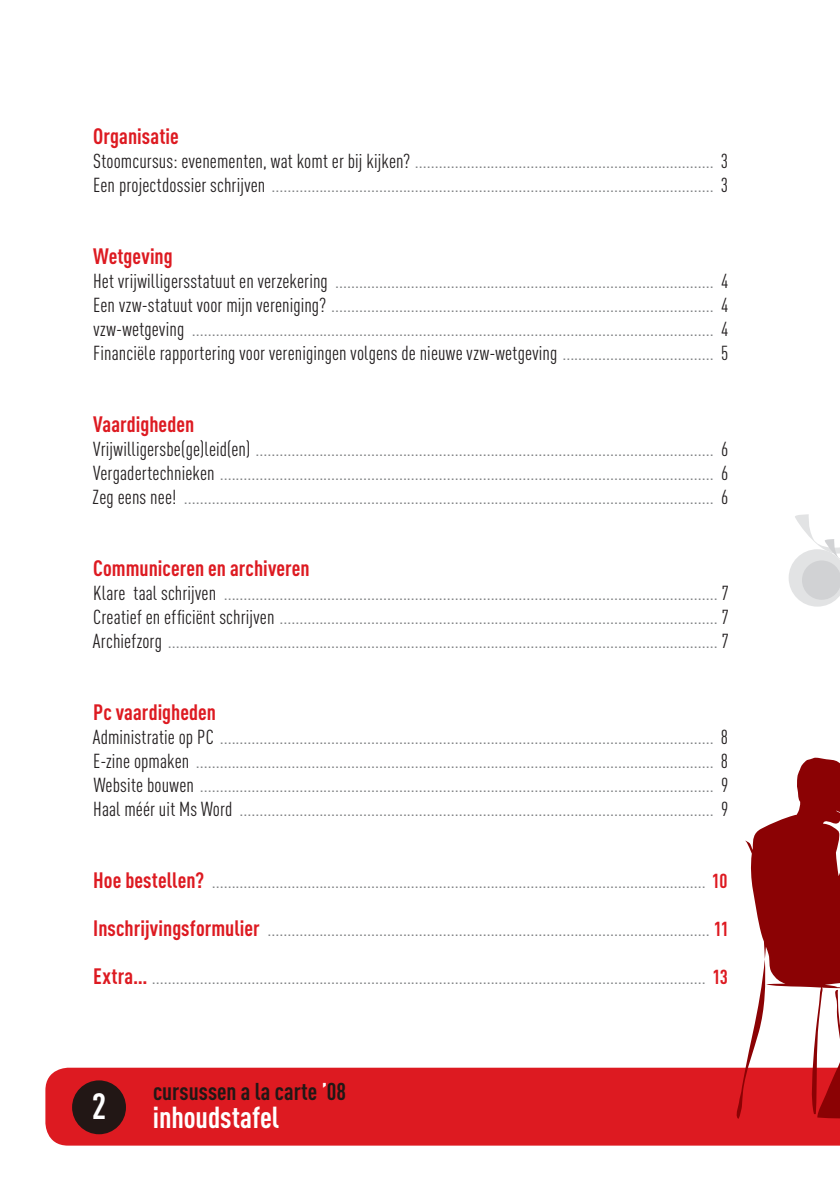
<style>
.page{position:relative;width:840px;height:1191px;background:#fff}
.page>*{position:absolute;margin:0;border:0;box-sizing:border-box;transform-origin:0 0}
.t1{font:700 36px "DIN Cond";color:#fff}
.t2{font:700 30px "DIN Cond";letter-spacing:-.005em;color:#fff}
.t3{font:700 24px "DIN Cond";color:#221715}
.t4{font:700 22px "DIN Cond";color:#dd1a21}
.t5{font:20px/24px "DIN Cond";letter-spacing:.005em;color:#808284;text-align:justify}
.s1{color:#231f20}
.s2{font-weight:700;font-size:22px;color:#dd1a21}
.s3{font-weight:700;color:#dd1a21}
.s4{color:#fff}
</style>
<div class="page">
<svg style="left:788px;top:514px;width:51px;height:92px"></svg>
<div style="left:45px;top:1067px;width:794px;height:78px;background:#dd1a21"></div>
<div style="left:72px;top:1080px;width:54px;height:54px;background:#221715;border-radius:50%"></div>
<svg style="left:735px;top:757px;width:104px;height:369px"></svg>
<p class="t4" style="left:93px;top:128px;width:87px">Organisatie</p>
<p class="t5" style="left:93px;top:151px;width:636px"><span class="s1">Stoomcursus: evenementen, wat komt er bij kijken?</span> ........................................................................... <span class="s1">3<br>Een projectdossier schrijven</span> ............................................................................................................... <span class="s1">3</span></p>
<p class="t4" style="left:93px;top:248px;width:81px">Wetgeving</p>
<p class="t5" style="left:93px;top:271px;width:636px"><span class="s1">Het vrijwilligersstatuut en verzekering</span> ............................................................................................... <span class="s1">4<br>Een vzw-statuut voor mijn vereniging?</span> ................................................................................................ <span class="s1">4 vzw-wetgeving</span> ................................................................................................................................... <span class="s1">4<br>Financiële rapportering voor verenigingen volgens de nieuwe vzw-wetgeving</span> ...................................... <span class="s1">5</span></p>
<p class="t4" style="left:93px;top:416px;width:103px">Vaardigheden</p>
<p class="t5" style="left:93px;top:439px;width:637px"><span class="s1">Vrijwilligersbe(ge)leid(en)</span> ................................................................................................................... <span class="s1">6<br>Vergadertechnieken</span> ............................................................................................................................ <span class="s1">6<br>Zeg eens nee!</span> ..................................................................................................................................... <span class="s1">6</span></p>
<p class="t4" style="left:93px;top:560px;width:218px">Communiceren en archiveren</p>
<p class="t5" style="left:93px;top:583px;width:637px"><span class="s1">Klare taal schrijven</span> ............................................................................................................................ <span class="s1">7<br>Creatief en efficiënt schrijven</span> .............................................................................................................. <span class="s1">7<br>Archiefzorg</span> .......................................................................................................................................... <span class="s1">7</span></p>
<p class="t4" style="left:93px;top:704px;width:124px">Pc vaardigheden</p>
<p class="t5" style="left:93px;top:727px;width:636px"><span class="s1">Administratie op PC</span> ............................................................................................................................ <span class="s1">8<br>E-zine opmaken</span> .................................................................................................................................. <span class="s1">8<br>Website bouwen</span> ................................................................................................................................. <span class="s1">9<br>Haal méér uit Ms Word</span> ....................................................................................................................... <span class="s1">9</span></p>
<p class="t5" style="left:93px;top:871px;width:635px"><span class="s2">Hoe bestellen?</span> ............................................................................................................................ <span class="s3">10</span></p>
<p class="t5" style="left:93px;top:919px;width:636px"><span class="s2">Inschrijvingsformulier</span> ............................................................................................................... <span class="s3">11</span></p>
<p class="t5" style="left:93px;top:967px;width:635px"><span class="s2">Extra…</span> ........................................................................................................................................... <span class="s3">13</span></p>
<h1 class="t1" style="left:92px;top:1093px;width:16px">2</h1>
<p class="t3" style="left:153px;top:1082px;width:194px">cursussen a la carte <span class="s4">’</span>08</p>
<h2 class="t2" style="left:153px;top:1106px;width:128px">inhoudstafel</h2>
</div>
